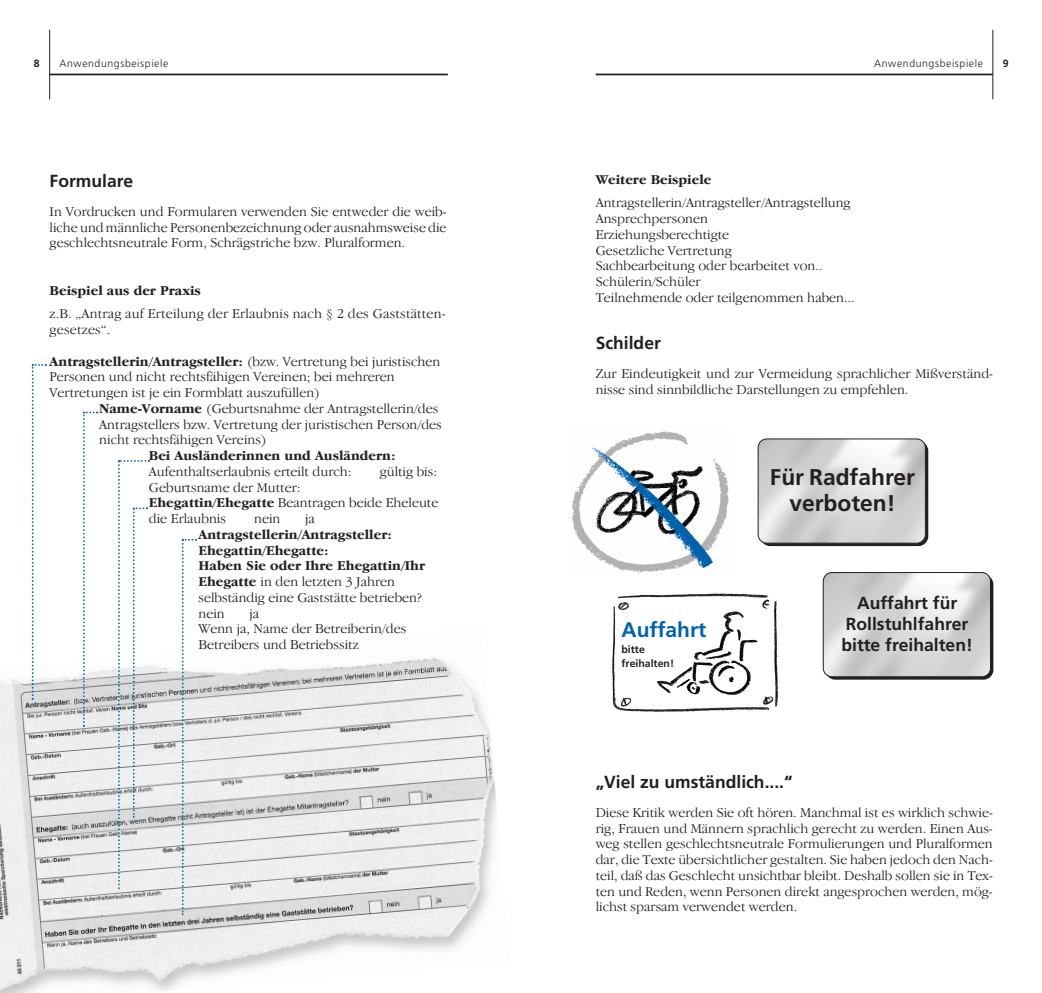
<style>
.page{position:relative;width:1042px;height:993px;background:#fff}
.page>*{position:absolute;margin:0;border:0;box-sizing:border-box;transform-origin:0 0}
.t1{font:700 22.75px/26.2px "Frutiger";color:#231f20;text-align:center}
.t2{font:700 21px "Frutiger";color:#0161aa}
.t3{font:700 17.5px/21px "Frutiger";color:#231f20;text-align:center}
.t4{font:300 14px/15.8px "Garamond IT Cby BT";color:#231f20}
.t5{font:700 14px/15.8px "Garamond IT Cby BT";color:#231f20}
.t6{font:300 10.5px "Frutiger";letter-spacing:.055em;color:#231f20}
.t7{font:700 10.5px/14px "Frutiger";color:#231f20}
.s1{font-weight:700}
.s2{font-weight:300}
</style>
<div class="page">
<div style="left:825px;top:574px;width:168px;height:105px;border:2px solid #231f20;border-radius:9px"></div>
<hr style="left:595px;top:74px;width:397px;height:1px;background:#231f20">
<hr style="left:992px;top:30px;width:1px;height:69px;background:#231f20">
<hr style="left:50px;top:74px;width:398px;height:1px;background:#231f20">
<hr style="left:49px;top:30px;width:1px;height:69px;background:#231f20">
<img style="left:0;top:628px;width:497px;height:364px">
<svg style="left:32px;top:364px;width:15px;height:335px"></svg>
<svg style="left:83px;top:411px;width:15px;height:315px"></svg>
<svg style="left:182px;top:538px;width:15px;height:376px"></svg>
<svg style="left:118px;top:460px;width:32px;height:428px"></svg>
<img style="left:624px;top:431px;width:105px;height:98px">
<img style="left:572px;top:440px;width:149px;height:133px">
<img style="left:612px;top:593px;width:167px;height:120px">
<img style="left:823px;top:572px;width:167px;height:104px;border-radius:9px">
<div style="left:822px;top:572px;width:168px;height:105px;border:1px solid #231f20;border-radius:9px"></div>
<div style="left:760px;top:441px;width:168px;height:105px;border:2px solid #231f20;border-radius:9px"></div>
<img style="left:758px;top:439px;width:167px;height:104px;border-radius:9px">
<div style="left:757px;top:438px;width:168px;height:105px;border:1px solid #231f20;border-radius:9px"></div>
<p class="t7" style="left:34px;top:58px;width:7px">8</p>
<p class="t6" style="left:60px;top:60px;width:110px">Anwendungsbeispiele</p>
<p class="t6" style="left:874px;top:60px;width:110px">Anwendungsbeispiele</p>
<p class="t7" style="left:1002px;top:58px;width:7px">9</p>
<p class="t3" style="left:50px;top:172px;width:85px">Formulare</p>
<p class="t4" style="left:50px;top:204px;width:398px;text-align:justify">In Vordrucken und Formularen verwenden Sie entweder die weib&shy;liche und männliche Personenbezeichnung oder ausnahmsweise die geschlechtsneutrale Form, Schrägstriche bzw. Pluralformen.</p>
<p class="t5" style="left:50px;top:283px;width:153px">Beispiel aus der Praxis</p>
<p class="t4" style="left:50px;top:307px;width:397px">z.B. „Antrag auf Erteilung der Erlaubnis nach § 2 des Gaststätten&shy;gesetzes“.</p>
<p class="t4" style="left:50px;top:354px;width:392px"><span class="s1">Antragstellerin/Antragsteller:</span> (bzw. Vertretung bei juristischen<br>Personen und nicht rechtsfähigen Vereinen; bei mehreren<br>Vertretungen ist je ein Formblatt auszufüllen)</p>
<p class="t4" style="left:99px;top:401px;width:344px"><span class="s1">Name-Vorname</span> (Geburtsnahme der Antragstellerin/des<br>Antragstellers bzw. Vertretung der juristischen Person/des nicht rechtsfähigen Vereins)</p>
<p class="t5" style="left:149px;top:449px;width:248px">Bei Ausländerinnen und Ausländern:</p>
<p class="t4" style="left:149px;top:464px;width:204px">Aufenthaltserlaubnis erteilt durch:</p>
<p class="t4" style="left:379px;top:464px;width:59px">gültig bis:</p>
<p class="t4" style="left:149px;top:480px;width:291px">Geburtsname der Mutter:<br><span class="s1">Ehegattin/Ehegatte</span> Beantragen beide Eheleute die Erlaubnis</p>
<p class="t4" style="left:254px;top:512px;width:28px">nein</p>
<p class="t4" style="left:305px;top:512px;width:11px">ja</p>
<p class="t5" style="left:198px;top:527px;width:228px">Antragstellerin/Antragsteller:<br>Ehegattin/Ehegatte:<br>Haben Sie oder Ihre Ehegattin/Ihr<br>Ehegatte <span class="s2">in den letzten 3 Jahren selbständig eine Gaststätte betrieben? nein</span></p>
<p class="t4" style="left:198px;top:606px;width:209px;text-indent:51px">ja<br>Wenn ja, Name der Betreiberin/des<br>Betreibers und Betriebssitz</p>
<p class="t5" style="left:595px;top:172px;width:117px">Weitere Beispiele</p>
<p class="t4" style="left:595px;top:196px;width:260px">Antragstellerin/Antragsteller/Antragstellung<br>Ansprechpersonen<br>Erziehungsberechtigte<br>Gesetzliche Vertretung<br>Sachbearbeitung oder bearbeitet von..<br>Schülerin/Schüler<br>Teilnehmende oder teilgenommen haben...</p>
<p class="t3" style="left:595px;top:334px;width:67px">Schilder</p>
<p class="t4" style="left:595px;top:367px;width:399px">Zur Eindeutigkeit und zur Vermeidung sprachlicher Mißverständ&shy;nisse sind sinnbildliche Darstellungen zu empfehlen.</p>
<h2 class="t2" style="left:621px;top:621px;width:86px">Auffahrt</h2>
<p class="t7" style="left:621px;top:643px;width:54px">bitte freihalten!</p>
<h1 class="t1" style="left:769px;top:465px;width:146px">Für Radfahrer verboten!</h1>
<p class="t3" style="left:841px;top:593px;width:133px">Auffahrt für<br>Rollstuhlfahrer bitte freihalten!</p>
<p class="t3" style="left:595px;top:772px;width:198px">„Viel zu umständlich....“</p>
<p class="t4" style="left:595px;top:805px;width:398px;text-align:justify">Diese Kritik werden Sie oft hören. Manchmal ist es wirklich schwie&shy;rig, Frauen und Männern sprachlich gerecht zu werden. Einen Aus&shy;weg stellen geschlechtsneutrale Formulierungen und Pluralformen dar, die Texte übersichtlicher gestalten. Sie haben jedoch den Nach&shy;teil, daß das Geschlecht unsichtbar bleibt. Deshalb sollen sie in Tex&shy;ten und Reden, wenn Personen direkt angesprochen werden, mög&shy;lichst sparsam verwendet werden.</p>
</div>
